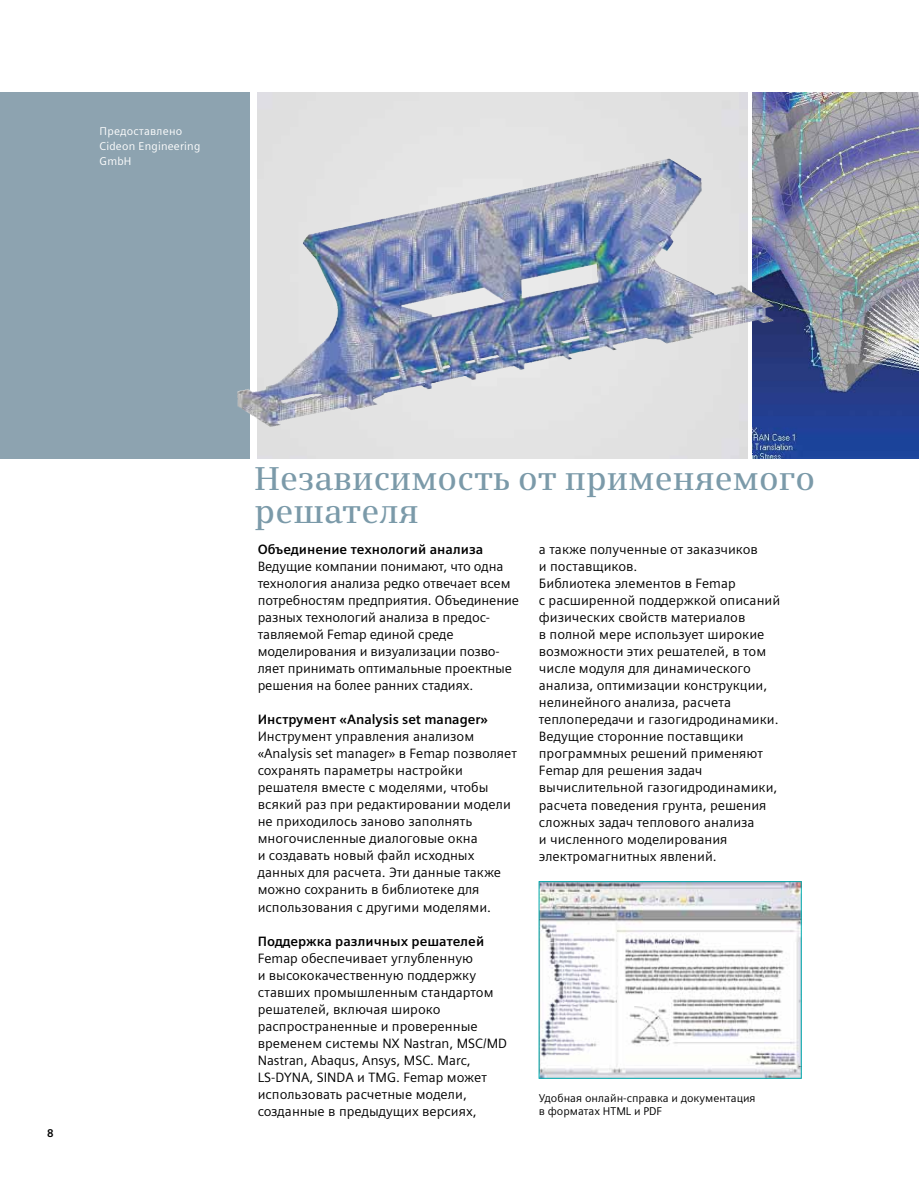
<style>
.page{position:relative;width:919px;height:1187px;background:#fff}
.page>*{position:absolute;margin:0;border:0;box-sizing:border-box;transform-origin:0 0}
.t1{font:600 33px/33px "Siemens Serif";letter-spacing:.005em;color:#7b9aa9}
.t2{font:13.5px/17px "Siemens Sans";color:#000}
.t3{font:700 13.5px "Siemens Sans";color:#000}
.t4{font:11.25px/13.5px "Siemens Sans";color:#000}
.t5{font:11.25px/14.9px "Siemens Sans";letter-spacing:.02em;color:#fff}
.t6{font:700 11.25px "Siemens Sans";color:#000}
</style>
<div class="page">
<div style="left:0;top:92px;width:249px;height:366px;background:#8da3b0"></div>
<img style="left:541px;top:883px;width:258px;height:193px">
<img style="left:257px;top:92px;width:490px;height:366px">
<img style="left:752px;top:92px;width:166px;height:366px">
<img style="left:394px;top:159px;width:273px;height:58px">
<p class="t5" style="left:99px;top:124px;width:102px">Предоставлено<br>Cideon Engineering<br>GmbH</p>
<p class="t6" style="left:47px;top:1126px;width:8px">8</p>
<h1 class="t1" style="left:254px;top:462px;width:562px">Независимость от применяемого решателя</h1>
<p class="t3" style="left:258px;top:541px;width:227px">Объединение технологий анализа</p>
<p class="t2" style="left:258px;top:558px;width:263px">Ведущие компании понимают, что одна технология анализа редко отвечает всем потребностям предприятия. Объединение разных технологий анализа в предос&shy;тавляемой Femap единой среде моделирования и визуализации позво&shy;ляет принимать оптимальные проектные решения на более ранних стадиях.</p>
<p class="t3" style="left:258px;top:712px;width:232px">Инструмент «Analysis set manager»</p>
<p class="t2" style="left:258px;top:728px;width:261px">Инструмент управления анализом «Analysis set manager» в Femap позволяет сохранять параметры настройки решателя вместе с моделями, чтобы всякий раз при редактировании модели не приходилось заново заполнять многочисленные диалоговые окна<br>и создавать новый файл исходных данных для расчета. Эти данные также можно сохранить в библиотеке для использования с другими моделями.</p>
<p class="t3" style="left:258px;top:933px;width:228px">Поддержка различных решателей</p>
<p class="t2" style="left:258px;top:949px;width:251px">Femap обеспечивает углубленную<br>и высококачественную поддержку ставших промышленным стандартом решателей, включая широко распространенные и проверенные временем системы NX Nastran, MSC/MD Nastran, Abaqus, Ansys, MSC. Marc, LS-DYNA, SINDA и TMG. Femap может использовать расчетные модели, созданные в предыдущих версиях,</p>
<p class="t2" style="left:539px;top:541px;width:243px">а также полученные от заказчиков<br>и поставщиков.<br>Библиотека элементов в Femap<br>с расширенной поддержкой описаний физических свойств материалов<br>в полной мере использует широкие возможности этих решателей, в том числе модуля для динамического анализа, оптимизации конструкции, нелинейного анализа, расчета теплопередачи и газогидродинамики.<br>Ведущие сторонние поставщики программных решений применяют<br>Femap для решения задач вычислительной газогидродинамики, расчета поведения грунта, решения сложных задач теплового анализа<br>и численного моделирования электромагнитных явлений.</p>
<p class="t4" style="left:539px;top:1090px;width:218px">Удобная онлайн-справка и документация в форматах HTML и PDF</p>
</div>
